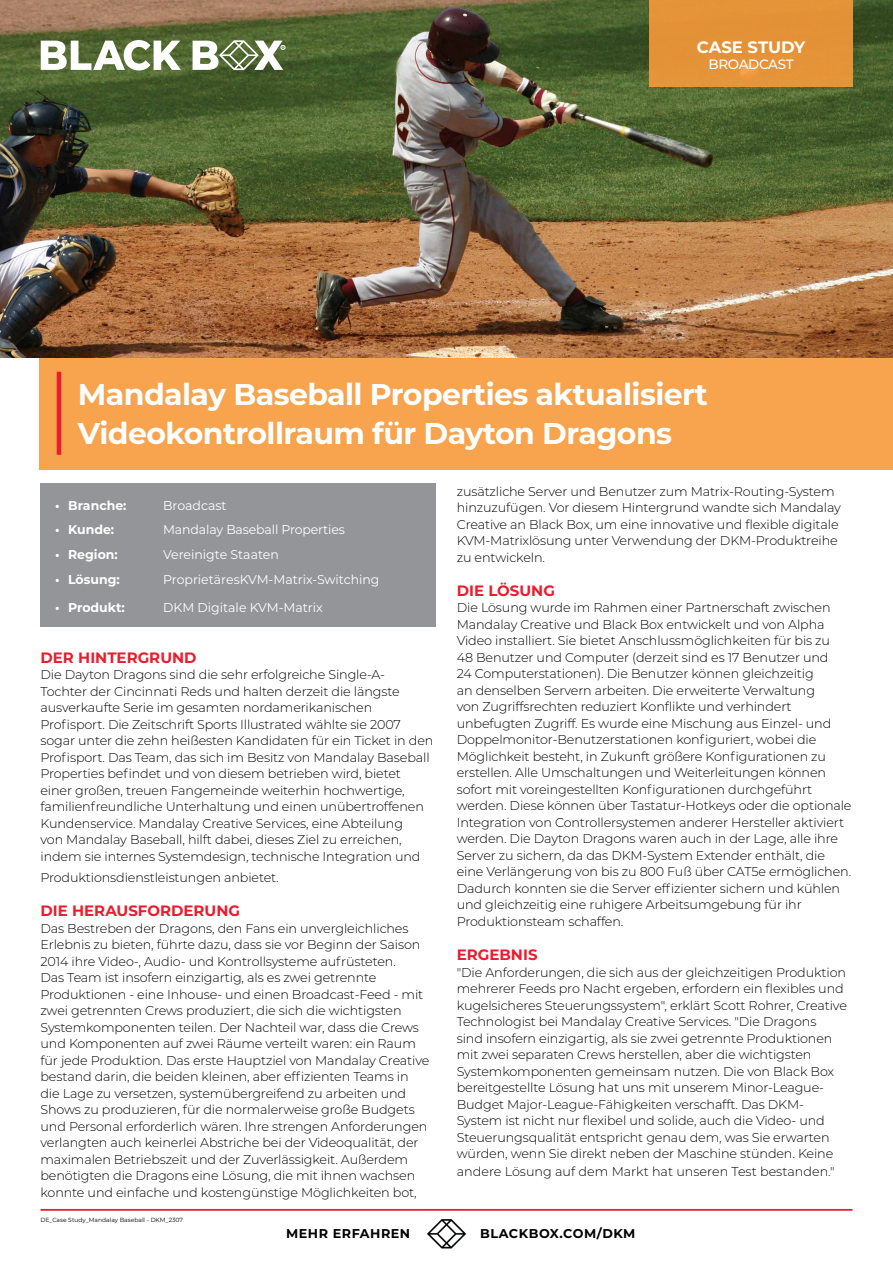
<style>
.page{position:relative;width:893px;height:1263px;background:#fff}
.page>*{position:absolute;margin:0;border:0;box-sizing:border-box;transform-origin:0 0}
.t1{font:700 30px/39px "Montserrat";letter-spacing:-.02em;color:#fff}
.t2{font:700 16.5px "Montserrat";letter-spacing:-.01em;color:#fff}
.t3{font:700 15px "Montserrat";color:#e91d2d}
.t4{font:500 13.5px "Montserrat";letter-spacing:-.025em;color:#fff}
.t5{font:300 12.75px/16.5px "Montserrat";letter-spacing:-.01em;color:#000}
.t6{font:12.75px "Montserrat";color:#fff}
.t7{font:700 12.75px "Montserrat";color:#fff}
.t8{font:700 12.75px "Montserrat";letter-spacing:.04em;color:#000}
.t9{font:700 12.75px "Montserrat";letter-spacing:.04em;color:#000101}
.t10{font:6px "Montserrat";color:#000}
</style>
<div class="page">
<hr style="left:40px;top:1209px;width:812px;height:2px;background:#e91d2d">
<img style="left:427px;top:1219px;width:40px;height:30px">
<img style="left:0;top:0;width:893px;height:358px">
<div style="left:649px;top:0;width:204px;height:87px;background:#e59338"></div>
<div style="left:40px;top:358px;width:853px;height:111px;background:#f8a44e"></div>
<hr style="left:57px;top:372px;width:4px;height:83px;background:#e91d2d">
<div style="left:41px;top:483px;width:395px;height:144px;background:#949598"></div>
<svg style="left:41px;top:40px;width:140px;height:30px"></svg>
<svg style="left:193px;top:40px;width:92px;height:30px"></svg>
<p class="t2" style="left:697px;top:35px;width:110px">CASE STUDY</p>
<p class="t4" style="left:708px;top:55px;width:87px">BROADCAST</p>
<h1 class="t1" style="left:78px;top:373px;width:632px">Mandalay Baseball Properties aktualisiert<br>Videokontrollraum für Dayton Dragons</h1>
<p class="t7" style="left:55px;top:496px;width:73px">• Branche:</p>
<p class="t6" style="left:163px;top:496px;width:65px">Broadcast</p>
<p class="t7" style="left:55px;top:521px;width:61px">• Kunde:</p>
<p class="t6" style="left:163px;top:521px;width:183px">Mandalay Baseball Properties</p>
<p class="t7" style="left:55px;top:545px;width:64px">• Region:</p>
<p class="t6" style="left:163px;top:546px;width:117px">Vereinigte Staaten</p>
<p class="t7" style="left:55px;top:570px;width:66px">• Lösung:</p>
<p class="t6" style="left:163px;top:570px;width:218px">ProprietäresKVM-Matrix-Switching</p>
<p class="t7" style="left:55px;top:598px;width:71px">• Produkt:</p>
<p class="t6" style="left:163px;top:598px;width:161px">DKM Digitale KVM-Matrix</p>
<p class="t3" style="left:40px;top:647px;width:158px">DER HINTERGRUND</p>
<p class="t5" style="left:40px;top:666px;width:394px">Die Dayton Dragons sind die sehr erfolgreiche Single-A-Tochter der Cincinnati Reds und halten derzeit die längste ausverkaufte Serie im gesamten nordamerikanischen Profisport. Die Zeitschrift Sports Illustrated wählte sie 2007 sogar unter die zehn heißesten Kandidaten für ein Ticket in den Profisport. Das Team, das sich im Besitz von Mandalay Baseball Properties befindet und von diesem betrieben wird, bietet einer großen, treuen Fangemeinde weiterhin hochwertige, familienfreundliche Unterhaltung und einen unübertroffenen Kundenservice. Mandalay Creative Services, eine Abteilung<br>von Mandalay Baseball, hilft dabei, dieses Ziel zu erreichen, indem sie internes Systemdesign, technische Integration und</p>
<p class="t5" style="left:40px;top:869px;width:240px">Produktionsdienstleistungen anbietet.</p>
<p class="t3" style="left:40px;top:900px;width:201px">DIE HERAUSFORDERUNG</p>
<p class="t5" style="left:40px;top:919px;width:390px">Das Bestreben der Dragons, den Fans ein unvergleichliches Erlebnis zu bieten, führte dazu, dass sie vor Beginn der Saison 2014 ihre Video-, Audio- und Kontrollsysteme aufrüsteten.<br>Das Team ist insofern einzigartig, als es zwei getrennte Produktionen - eine Inhouse- und einen Broadcast-Feed - mit zwei getrennten Crews produziert, die sich die wichtigsten Systemkomponenten teilen. Der Nachteil war, dass die Crews und Komponenten auf zwei Räume verteilt waren: ein Raum für jede Produktion. Das erste Hauptziel von Mandalay Creative bestand darin, die beiden kleinen, aber effizienten Teams in die Lage zu versetzen, systemübergreifend zu arbeiten und Shows zu produzieren, für die normalerweise große Budgets und Personal erforderlich wären. Ihre strengen Anforderungen verlangten auch keinerlei Abstriche bei der Videoqualität, der maximalen Betriebszeit und der Zuverlässigkeit. Außerdem benötigten die Dragons eine Lösung, die mit ihnen wachsen konnte und einfache und kostengünstige Möglichkeiten bot,</p>
<p class="t10" style="left:40px;top:1216px;width:144px">DE_Case Study_Mandalay Baseball - DKM_2307</p>
<p class="t5" style="left:457px;top:482px;width:386px">zusätzliche Server und Benutzer zum Matrix-Routing-System hinzuzufügen. Vor diesem Hintergrund wandte sich Mandalay Creative an Black Box, um eine innovative und flexible digitale KVM-Matrixlösung unter Verwendung der DKM-Produktreihe zu entwickeln.</p>
<p class="t3" style="left:457px;top:580px;width:100px">DIE LÖSUNG</p>
<p class="t5" style="left:457px;top:599px;width:396px">Die Lösung wurde im Rahmen einer Partnerschaft zwischen Mandalay Creative und Black Box entwickelt und von Alpha Video installiert. Sie bietet Anschlussmöglichkeiten für bis zu<br>48 Benutzer und Computer (derzeit sind es 17 Benutzer und<br>24 Computerstationen). Die Benutzer können gleichzeitig<br>an denselben Servern arbeiten. Die erweiterte Verwaltung<br>von Zugriffsrechten reduziert Konflikte und verhindert unbefugten Zugriff. Es wurde eine Mischung aus Einzel- und Doppelmonitor-Benutzerstationen konfiguriert, wobei die Möglichkeit besteht, in Zukunft größere Konfigurationen zu erstellen. Alle Umschaltungen und Weiterleitungen können sofort mit voreingestellten Konfigurationen durchgeführt werden. Diese können über Tastatur-Hotkeys oder die optionale Integration von Controllersystemen anderer Hersteller aktiviert werden. Die Dayton Dragons waren auch in der Lage, alle ihre Server zu sichern, da das DKM-System Extender enthält, die eine Verlängerung von bis zu 800 Fuß über CAT5e ermöglichen.<br>Dadurch konnten sie die Server effizienter sichern und kühlen und gleichzeitig eine ruhigere Arbeitsumgebung für ihr Produktionsteam schaffen.</p>
<p class="t3" style="left:457px;top:944px;width:82px">ERGEBNIS</p>
<p class="t5" style="left:457px;top:963px;width:392px">"Die Anforderungen, die sich aus der gleichzeitigen Produktion mehrerer Feeds pro Nacht ergeben, erfordern ein flexibles und kugelsicheres Steuerungssystem", erklärt Scott Rohrer, Creative Technologist bei Mandalay Creative Services. "Die Dragons<br>sind insofern einzigartig, als sie zwei getrennte Produktionen mit zwei separaten Crews herstellen, aber die wichtigsten Systemkomponenten gemeinsam nutzen. Die von Black Box bereitgestellte Lösung hat uns mit unserem Minor-League-Budget Major-League-Fähigkeiten verschafft. Das DKM-System ist nicht nur flexibel und solide, auch die Video- und Steuerungsqualität entspricht genau dem, was Sie erwarten würden, wenn Sie direkt neben der Maschine stünden. Keine</p>
<p class="t5" style="left:457px;top:1163px;width:379px">andere Lösung auf dem Markt hat unseren Test bestanden."</p>
<p class="t9" style="left:286px;top:1224px;width:126px">MEHR ERFAHREN</p>
<p class="t8" style="left:480px;top:1224px;width:157px">BLACKBOX.COM/DKM</p>
</div>
